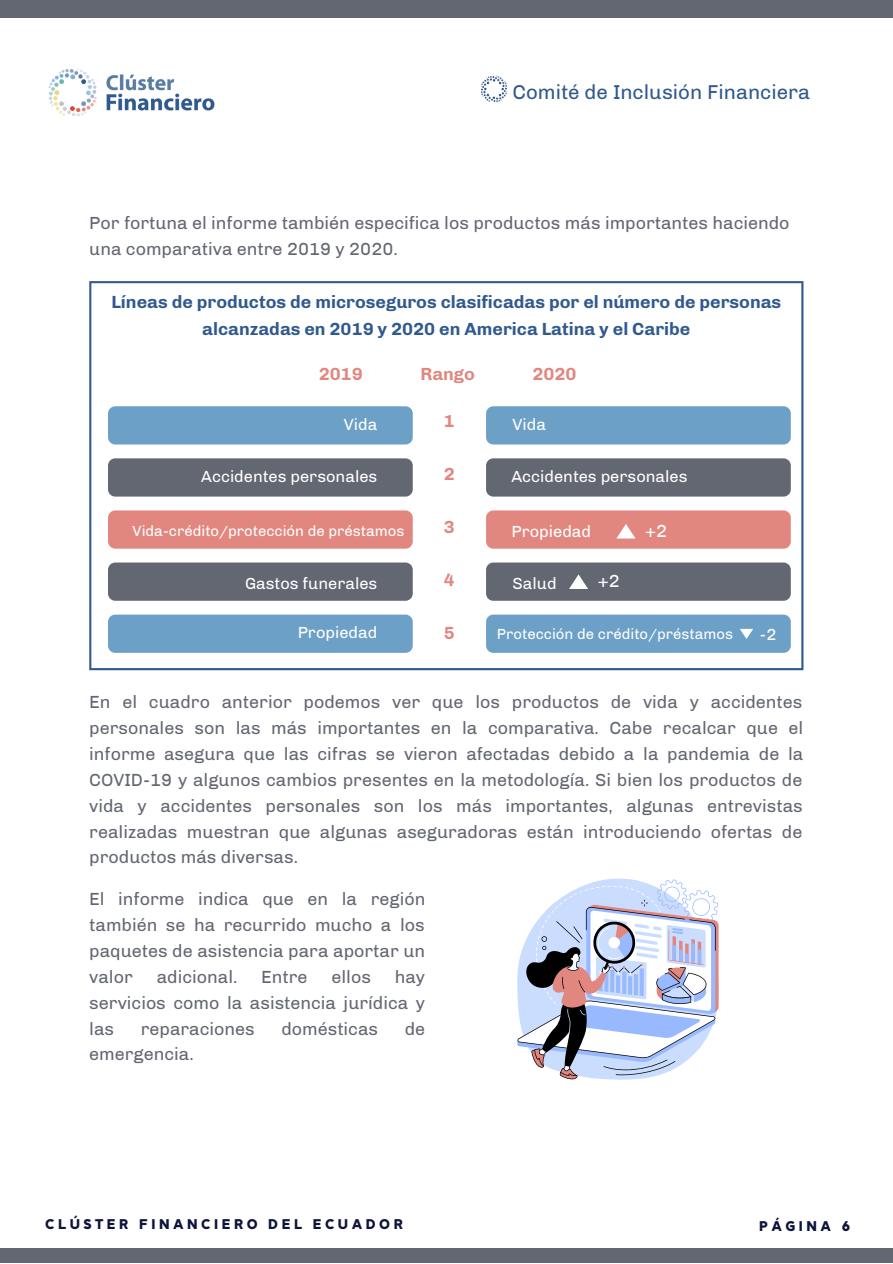
<style>
.page{position:relative;width:893px;height:1264px;background:#fff}
.page>*{position:absolute;margin:0;border:0;box-sizing:border-box;transform-origin:0 0}
.t1{font:20.55px "Chivo";color:#30598e}
.t2{font:18px/25.8px "Chivo";color:#636772;text-align:justify}
.t3{font:700 18px/27px "Chivo";color:#30598e;text-align:center}
.t4{font:700 18px "Chivo";color:#e18780}
.t5{font:18px "Chivo";color:#fff}
.t6{font:16.5px "Chivo";color:#fff}
.t7{font:15px "Chivo";color:#fff}
.t8{font:900 14.1px "Daikon";letter-spacing:.25em;color:#0e143a}
</style>
<div class="page">
<img style="left:48px;top:69px;width:167px;height:47px">
<div style="left:0;top:0;width:892px;height:18px;background:#636772"></div>
<div style="left:0;top:1248px;width:892px;height:14px;background:#636772"></div>
<img style="left:480px;top:75px;width:28px;height:27px">
<svg style="left:89px;top:281px;width:714px;height:389px"></svg>
<div style="left:108px;top:406px;width:304px;height:38px;background:#6da0c7;border-radius:7px"></div>
<div style="left:108px;top:458px;width:304px;height:38px;background:#636772;border-radius:7px"></div>
<div style="left:108px;top:510px;width:304px;height:38px;background:#e18780;border-radius:7px"></div>
<div style="left:108px;top:562px;width:304px;height:38px;background:#636772;border-radius:7px"></div>
<div style="left:108px;top:614px;width:304px;height:39px;background:#6da0c7;border-radius:7px"></div>
<div style="left:486px;top:406px;width:304px;height:38px;background:#6da0c7;border-radius:7px"></div>
<div style="left:486px;top:458px;width:304px;height:38px;background:#636772;border-radius:7px"></div>
<div style="left:486px;top:510px;width:304px;height:38px;background:#e18780;border-radius:7px"></div>
<div style="left:486px;top:562px;width:304px;height:38px;background:#636772;border-radius:7px"></div>
<div style="left:486px;top:614px;width:304px;height:39px;background:#6da0c7;border-radius:7px"></div>
<svg style="left:617px;top:524px;width:18px;height:14px"></svg>
<svg style="left:569px;top:574px;width:19px;height:15px"></svg>
<svg style="left:740px;top:629px;width:13px;height:10px"></svg>
<svg style="left:517px;top:879px;width:201px;height:200px"></svg>
<p class="t1" style="left:512px;top:80px;width:299px">Comité de Inclusión Financiera</p>
<p class="t2" style="left:89px;top:210px;width:701px">Por fortuna el informe también especifica los productos más importantes haciendo una comparativa entre 2019 y 2020.</p>
<p class="t3" style="left:111px;top:288px;width:671px">Líneas de productos de microseguros clasificadas por el número de personas alcanzadas en 2019 y 2020 en America Latina y el Caribe</p>
<p class="t4" style="left:319px;top:363px;width:46px">2019</p>
<p class="t4" style="left:420px;top:363px;width:56px">Rango</p>
<p class="t4" style="left:532px;top:363px;width:46px">2020</p>
<p class="t4" style="left:444px;top:410px;width:13px">1</p>
<p class="t6" style="left:344px;top:414px;width:35px">Vida</p>
<p class="t6" style="left:512px;top:414px;width:35px">Vida</p>
<p class="t6" style="left:201px;top:466px;width:178px">Accidentes personales</p>
<p class="t6" style="left:511px;top:466px;width:178px">Accidentes personales</p>
<p class="t7" style="left:133px;top:522px;width:273px">Vida-crédito/protección de préstamos</p>
<p class="t6" style="left:511px;top:521px;width:81px">Propiedad</p>
<p class="t5" style="left:645px;top:520px;width:24px">+2</p>
<p class="t6" style="left:245px;top:573px;width:134px">Gastos funerales</p>
<p class="t5" style="left:597px;top:570px;width:24px">+2</p>
<p class="t6" style="left:298px;top:622px;width:81px">Propiedad</p>
<p class="t6" style="left:759px;top:624px;width:18px">-2</p>
<p class="t4" style="left:444px;top:463px;width:13px">2</p>
<p class="t4" style="left:444px;top:516px;width:13px">3</p>
<p class="t4" style="left:444px;top:569px;width:13px">4</p>
<p class="t6" style="left:512px;top:573px;width:46px">Salud</p>
<p class="t7" style="left:497px;top:625px;width:238px">Protección de crédito/préstamos</p>
<p class="t4" style="left:444px;top:622px;width:13px">5</p>
<p class="t2" style="left:89px;top:689px;width:715px">En el cuadro anterior podemos ver que los productos de vida y accidentes personales son las más importantes en la comparativa. Cabe recalcar que el informe asegura que las cifras se vieron afectadas debido a la pandemia de la COVID-19 y algunos cambios presentes en la metodología. Si bien los productos de vida y accidentes personales son los más importantes, algunas entrevistas realizadas muestran que algunas aseguradoras están introduciendo ofertas de productos más diversas.</p>
<p class="t2" style="left:89px;top:886px;width:337px">El informe indica que en la región también se ha recurrido mucho a los paquetes de asistencia para aportar un valor</p>
<p class="t2" style="left:89px;top:963px;width:337px;text-indent:305px">hay servicios como la asistencia jurídica y las</p>
<p class="t2" style="left:157px;top:963px;width:82px">adicional.</p>
<p class="t2" style="left:261px;top:963px;width:48px">Entre</p>
<p class="t2" style="left:331px;top:963px;width:41px">ellos</p>
<p class="t2" style="left:141px;top:1015px;width:116px">reparaciones</p>
<p class="t2" style="left:281px;top:1015px;width:98px">domésticas</p>
<p class="t2" style="left:404px;top:1015px;width:22px">de</p>
<p class="t2" style="left:89px;top:1041px;width:106px">emergencia.</p>
<p class="t8" style="left:45px;top:1216px;width:359px">CLÚSTER FINANCIERO DEL ECUADOR</p>
<p class="t8" style="left:759px;top:1218px;width:92px">PÁGINA 6</p>
</div>
